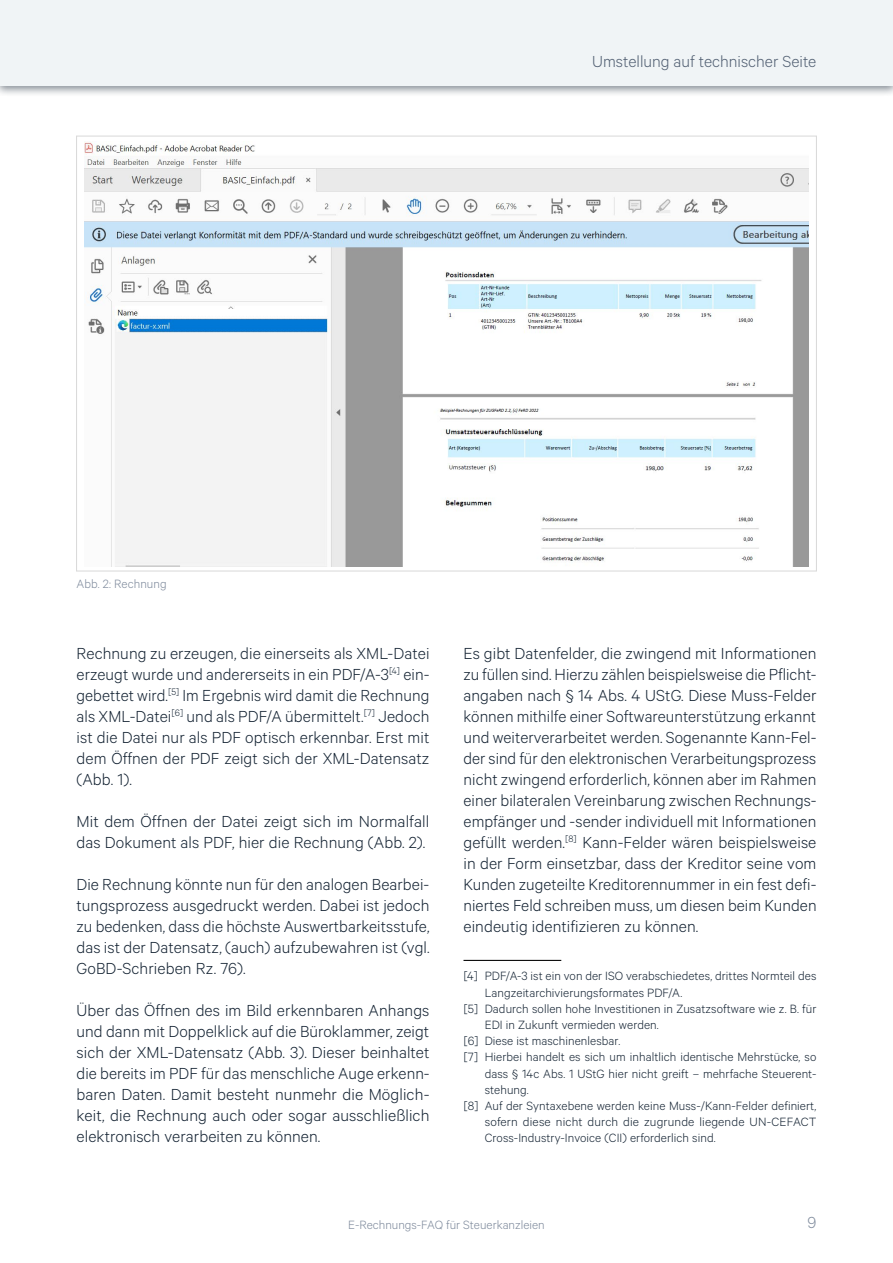
<style>
.page{position:relative;width:893px;height:1263px;background:#fff}
.page>*{position:absolute;margin:0;border:0;box-sizing:border-box;transform-origin:0 0}
._5_p{font:300 18px/21px "Calibre";letter-spacing:.005em;color:#132232;text-align:justify}
.t1{font:300 18px "Calibre";color:#515f72}
.t2{font:300 18px "Calibre";color:#7d899b}
.Fussnote{font:300 13.5px/16.2px "Calibre";letter-spacing:.005em;color:#132232}
.BU{font:300 13.5px "Calibre";color:#7d899b}
</style>
<div class="page">
<div style="left:0;top:0;width:893px;height:98px;background:#132232;opacity:.5"></div>
<div style="left:0;top:0;width:893px;height:85px;background:#f0f4f6"></div>
<img style="left:85px;top:141px;width:723px;height:425px">
<hr style="left:463px;top:960px;width:98px;height:1px;background:#000">
<p class="t1" style="left:592px;top:51px;width:226px">Umstellung auf technischer Seite</p>
<p class="BU" style="left:77px;top:576px;width:92px">Abb. 2: Rechnung</p>
<p class="_5_p" style="left:77px;top:642px;width:354px">Rechnung zu erzeugen, die einerseits als XML-Datei erzeugt wurde und andererseits in ein PDF/A-3<sup>[4]</sup> ein&shy;gebettet wird.<sup>[5]</sup> Im Ergebnis wird damit die Rechnung als XML-Datei<sup>[6]</sup> und als PDF/A übermittelt.<sup>[7]</sup> Jedoch ist die Datei nur als PDF optisch erkennbar. Erst mit dem Öffnen der PDF zeigt sich der XML-Datensatz (Abb. 1).</p>
<p class="_5_p" style="left:77px;top:810px;width:354px">Mit dem Öffnen der Datei zeigt sich im Normalfall das Dokument als PDF, hier die Rechnung (Abb. 2).</p>
<p class="_5_p" style="left:77px;top:873px;width:355px">Die Rechnung könnte nun für den analogen Bearbei&shy;tungsprozess ausgedruckt werden. Dabei ist jedoch zu bedenken, dass die höchste Auswertbarkeitsstufe, das ist der Datensatz, (auch) aufzubewahren ist (vgl.<br>GoBD-Schrieben Rz. 76).</p>
<p class="_5_p" style="left:77px;top:999px;width:354px">Über das Öffnen des im Bild erkennbaren Anhangs und dann mit Doppelklick auf die Büroklammer, zeigt sich der XML-Datensatz (Abb. 3). Dieser beinhaltet die bereits im PDF für das menschliche Auge erkenn&shy;baren Daten. Damit besteht nunmehr die Möglich&shy;keit, die Rechnung auch oder sogar ausschließlich elektronisch verarbeiten zu können.</p>
<p class="_5_p" style="left:463px;top:642px;width:355px">Es gibt Datenfelder, die zwingend mit Informationen zu füllen sind. Hierzu zählen beispielsweise die Pflicht&shy;angaben nach § 14 Abs. 4 UStG. Diese Muss-Felder können mithilfe einer Softwareunterstützung erkannt und weiterverarbeitet werden. Sogenannte Kann-Fel&shy;der sind für den elektronischen Verarbeitungsprozess nicht zwingend erforderlich, können aber im Rahmen einer bilateralen Vereinbarung zwischen Rechnungs&shy;empfänger und -sender individuell mit Informationen gefüllt werden.<sup>[8]</sup> Kann-Felder wären beispielsweise in der Form einsetzbar, dass der Kreditor seine vom Kunden zugeteilte Kreditorennummer in ein fest defi&shy;niertes Feld schreiben muss, um diesen beim Kunden eindeutig identifizieren zu können.</p>
<p class="Fussnote" style="left:485px;top:967px;width:333px;text-indent:-21px">[4] PDF/A-3 ist ein von der ISO verabschiedetes, drittes Normteil des<br>Langzeitarchivierungsformates PDF/A.</p>
<p class="Fussnote" style="left:485px;top:1000px;width:333px;text-indent:-21px">[5] Dadurch sollen hohe Investitionen in Zusatzsoftware wie z. B. für<br>EDI in Zukunft vermieden werden.</p>
<p class="Fussnote" style="left:463px;top:1032px;width:158px">[6] Diese ist maschinenlesbar.</p>
<p class="Fussnote" style="left:485px;top:1048px;width:333px;text-align:justify;text-indent:-21px">[7] Hierbei handelt es sich um inhaltlich identische Mehrstücke, so dass § 14c Abs. 1 UStG hier nicht greift – mehrfache Steuerent&shy;stehung.</p>
<p class="Fussnote" style="left:485px;top:1097px;width:333px;text-align:justify;text-indent:-21px">[8] Auf der Syntaxebene werden keine Muss-/Kann-Felder definiert, sofern diese nicht durch die zugrunde liegende UN-CEFACT Cross-Industry-Invoice (CII) erforderlich sind.</p>
<p class="BU" style="left:348px;top:1217px;width:198px">E-Rechnungs-FAQ für Steuerkanzleien</p>
<p class="t2" style="left:807px;top:1212px;width:10px">9</p>
</div>
